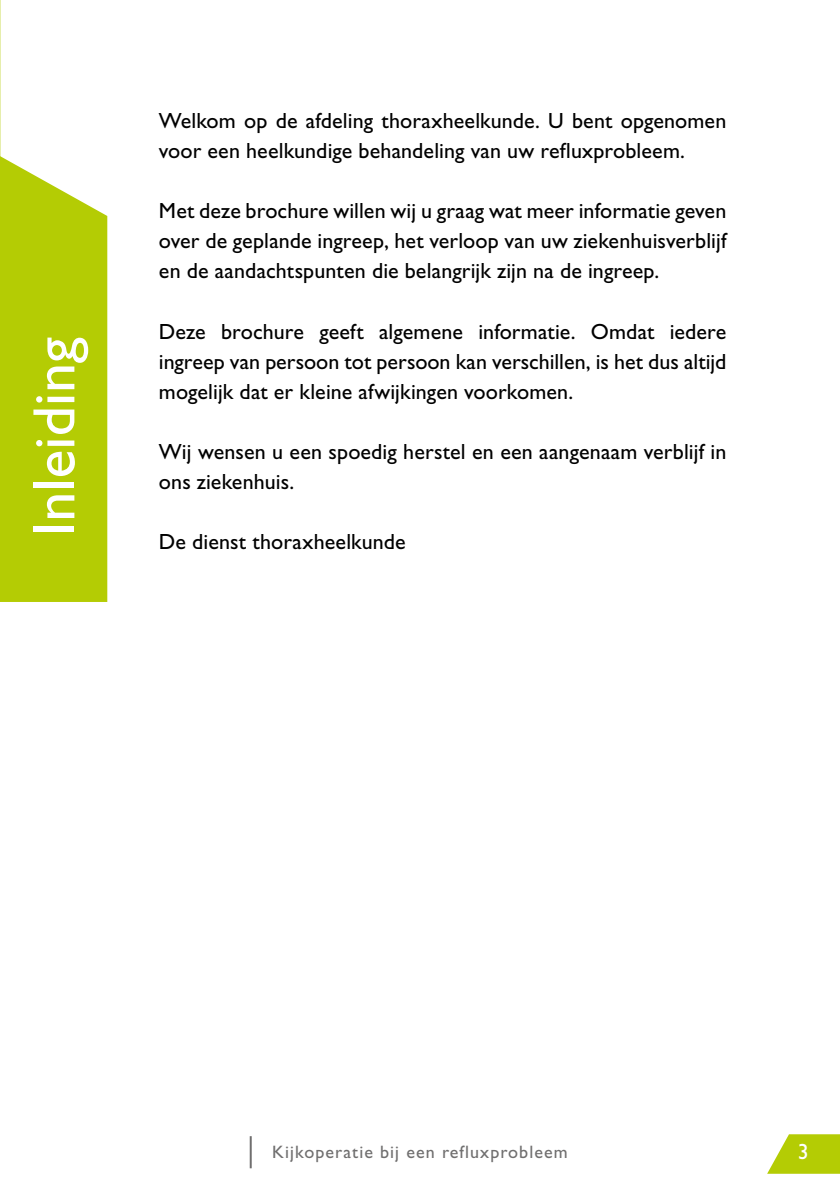
<style>
.page{position:relative;width:840px;height:1191px;background:#fff}
.page>*{position:absolute;margin:0;border:0;box-sizing:border-box;transform-origin:0 0}
.t1{font:60px "Gill Sans Std";color:#fff}
.t2{font:22px/30px "Gill Sans Std";letter-spacing:.005em;color:#000}
.t3{font:22px "Gill Sans Std";color:#fff}
.t4{font:18px "Gill Sans Std";letter-spacing:.06em;color:#706f6f}
</style>
<div class="page">
<svg style="left:767px;top:1134px;width:72px;height:39px"></svg>
<hr style="left:249px;top:1136px;width:2px;height:32px;background:#706f6f">
<svg style="left:0;top:0;width:1px;height:156px"></svg>
<div style="left:0;top:156px;width:107px;height:446px;background:#b4cc04"></div>
<p class="t1" style="left:20px;top:536px;width:201px;rotate:-90deg">Inleiding</p>
<p class="t2" style="left:159px;top:106px;width:568px">Welkom op de afdeling thoraxheelkunde. U bent opgenomen voor een heelkundige behandeling van uw refluxprobleem.</p>
<p class="t2" style="left:159px;top:196px;width:568px;text-align:justify">Met deze brochure willen wij u graag wat meer informatie geven over de geplande ingreep, het verloop van uw ziekenhuisverblijf en de aandachtspunten die belangrijk zijn na de ingreep.</p>
<p class="t2" style="left:159px;top:316px;width:568px;text-align:justify">Deze brochure geeft algemene informatie. Omdat iedere ingreep van persoon tot persoon kan verschillen, is het dus altijd mogelijk dat er kleine afwijkingen voorkomen.</p>
<p class="t2" style="left:159px;top:436px;width:568px">Wij wensen u een spoedig herstel en een aangenaam verblijf in ons ziekenhuis.</p>
<p class="t2" style="left:159px;top:526px;width:248px">De dienst thoraxheelkunde</p>
<p class="t4" style="left:272px;top:1141px;width:297px">Kijkoperatie bij een refluxprobleem</p>
<p class="t3" style="left:797px;top:1138px;width:12px">3</p>
</div>
